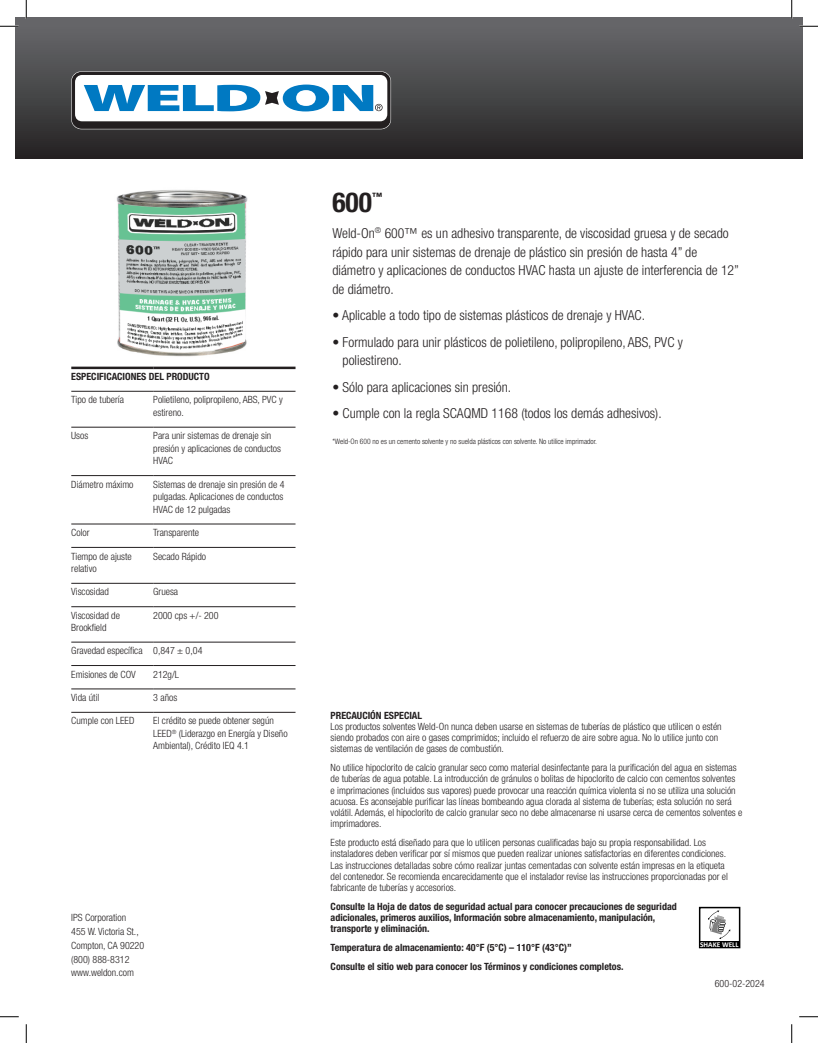
<style>
.page{position:relative;width:818px;height:1043px;background:#fff}
.page>*{position:absolute;margin:0;border:0;box-sizing:border-box;transform-origin:0 0}
.t1{font:700 condensed 27.5px "Helvetica Neue LT Pro";color:#231f20}
.t2{font:300 condensed 13.75px/18.8px "Helvetica Neue LT Pro";color:#231f20}
.t3{font:700 condensed 10.25px "Helvetica Neue LT Pro";color:#231f20}
.t4{font:300 condensed 10px/11.2px "Helvetica Neue LT Pro";color:#231f20}
.t5{font:700 condensed 10px/11.2px "Helvetica Neue LT Pro";color:#231f20}
.t6{font:300 condensed 7.5px "Helvetica Neue LT Pro";color:#231f20}
.t7{font:700 7.38px "Calibri";color:#fff}
.s1{font-weight:700}
</style>
<div class="page">
<div style="left:15px;top:18px;width:787px;height:141px;background:linear-gradient(to bottom,#6a6b6e,#252424)"></div>
<svg style="left:71px;top:71px;width:320px;height:58px"></svg>
<hr style="left:71px;top:366px;width:82px;height:3px;background:#231f20">
<hr style="left:153px;top:366px;width:142px;height:3px;background:#231f20">
<hr style="left:71px;top:391px;width:82px;height:1px;background:#231f20">
<hr style="left:153px;top:391px;width:142px;height:1px;background:#231f20">
<hr style="left:71px;top:427px;width:82px;height:1px;background:#231f20">
<hr style="left:153px;top:427px;width:142px;height:1px;background:#231f20">
<hr style="left:71px;top:475px;width:82px;height:1px;background:#231f20">
<hr style="left:153px;top:475px;width:142px;height:1px;background:#231f20">
<hr style="left:71px;top:523px;width:82px;height:1px;background:#231f20">
<hr style="left:153px;top:523px;width:142px;height:1px;background:#231f20">
<hr style="left:71px;top:547px;width:82px;height:1px;background:#231f20">
<hr style="left:153px;top:547px;width:142px;height:1px;background:#231f20">
<hr style="left:71px;top:583px;width:82px;height:1px;background:#231f20">
<hr style="left:153px;top:583px;width:142px;height:1px;background:#231f20">
<hr style="left:71px;top:606px;width:82px;height:1px;background:#231f20">
<hr style="left:153px;top:606px;width:142px;height:1px;background:#231f20">
<hr style="left:71px;top:642px;width:82px;height:1px;background:#231f20">
<hr style="left:153px;top:642px;width:142px;height:1px;background:#231f20">
<hr style="left:71px;top:665px;width:82px;height:1px;background:#231f20">
<hr style="left:153px;top:665px;width:142px;height:1px;background:#231f20">
<hr style="left:71px;top:688px;width:82px;height:1px;background:#231f20">
<hr style="left:153px;top:688px;width:142px;height:1px;background:#231f20">
<hr style="left:71px;top:712px;width:82px;height:1px;background:#231f20">
<hr style="left:153px;top:712px;width:142px;height:1px;background:#231f20">
<div style="left:698px;top:906px;width:42px;height:42px;border:2px solid #000"></div>
<svg style="left:708px;top:910px;width:22px;height:29px"></svg>
<div style="left:699px;top:941px;width:40px;height:6px;background:#000"></div>
<img style="left:116px;top:190px;width:132px;height:167px">
<svg style="left:0;top:25px;width:19px;height:2px"></svg>
<svg style="left:799px;top:25px;width:19px;height:2px"></svg>
<svg style="left:0;top:1016px;width:19px;height:1px"></svg>
<svg style="left:799px;top:1016px;width:19px;height:1px"></svg>
<svg style="left:25px;top:0;width:2px;height:19px"></svg>
<svg style="left:25px;top:1024px;width:2px;height:18px"></svg>
<svg style="left:790px;top:0;width:2px;height:19px"></svg>
<svg style="left:791px;top:1024px;width:1px;height:18px"></svg>
<p class="t5" style="left:71px;top:371px;width:140px">ESPECIFICACIONES DEL PRODUCTO</p>
<p class="t4" style="left:71px;top:394px;width:54px">Tipo de tubería</p>
<p class="t4" style="left:153px;top:393px;width:131px;line-height:12.5px">Polietileno, polipropileno, ABS, PVC y estireno.</p>
<p class="t4" style="left:71px;top:430px;width:19px">Usos</p>
<p class="t4" style="left:153px;top:429px;width:129px;line-height:12.5px">Para unir sistemas de drenaje sin presión y aplicaciones de conductos<br>HVAC</p>
<p class="t4" style="left:71px;top:478px;width:64px">Diámetro máximo</p>
<p class="t4" style="left:153px;top:478px;width:133px;line-height:12.5px;text-align:justify">Sistemas de drenaje sin presión de 4 pulgadas. Aplicaciones de conductos HVAC de 12 pulgadas</p>
<p class="t4" style="left:71px;top:527px;width:20px">Color</p>
<p class="t4" style="left:153px;top:527px;width:47px">Transparente</p>
<p class="t4" style="left:71px;top:549px;width:62px;line-height:12.5px">Tiempo de ajuste relativo</p>
<p class="t4" style="left:153px;top:550px;width:54px">Secado Rápido</p>
<p class="t4" style="left:71px;top:586px;width:39px">Viscosidad</p>
<p class="t4" style="left:153px;top:586px;width:27px">Gruesa</p>
<p class="t4" style="left:71px;top:609px;width:50px;line-height:12px">Viscosidad de<br>Brookfield</p>
<p class="t4" style="left:153px;top:609px;width:67px">2000 cps +/- 200</p>
<p class="t4" style="left:71px;top:645px;width:73px">Gravedad específica</p>
<p class="t4" style="left:153px;top:645px;width:51px">0,847 ± 0,04</p>
<p class="t4" style="left:71px;top:668px;width:66px">Emisiones de COV</p>
<p class="t4" style="left:153px;top:668px;width:27px">212g/L</p>
<p class="t4" style="left:71px;top:691px;width:30px">Vida útil</p>
<p class="t4" style="left:153px;top:691px;width:26px">3 años</p>
<p class="t4" style="left:71px;top:715px;width:65px">Cumple con LEED</p>
<p class="t4" style="left:153px;top:714px;width:136px;line-height:12.5px">El crédito se puede obtener según<br>LEED<sup>®</sup> (Liderazgo en Energía y Diseño<br>Ambiental), Crédito IEQ 4.1</p>
<p class="t4" style="left:71px;top:910px;width:69px;line-height:13.8px">IPS Corporation<br>455 W. Victoria St.,</p>
<p class="t4" style="left:71px;top:939px;width:74px">Compton, CA 90220</p>
<p class="t4" style="left:71px;top:953px;width:60px">(800) 888-8312</p>
<p class="t4" style="left:71px;top:967px;width:64px">www.weldon.com</p>
<p class="t1" style="left:332px;top:185px;width:41px">600</p>
<p class="t3" style="left:372px;top:190px;width:12px">™</p>
<p class="t2" style="left:332px;top:223px;width:408px">Weld-On<sup>®</sup> 600™ es un adhesivo transparente, de viscosidad gruesa y de secado rápido para unir sistemas de drenaje de plástico sin presión de hasta 4” de diámetro y aplicaciones de conductos HVAC hasta un ajuste de interferencia de 12” de diámetro.</p>
<p class="t2" style="left:332px;top:306px;width:314px">• Aplicable a todo tipo de sistemas plásticos de drenaje y HVAC.</p>
<p class="t2" style="left:342px;top:332px;width:342px;text-indent:-10px">• Formulado para unir plásticos de polietileno, polipropileno, ABS, PVC y poliestireno.</p>
<p class="t2" style="left:332px;top:377px;width:180px">• Sólo para aplicaciones sin presión.</p>
<p class="t2" style="left:332px;top:403px;width:331px">• Cumple con la regla SCAQMD 1168 (todos los demás adhesivos).</p>
<p class="t6" style="left:332px;top:437px;width:266px">*Weld-On 600 no es un cemento solvente y no suelda plásticos con solvente. No utilice imprimador.</p>
<p class="t4" style="left:330px;top:709px;width:392px"><span class="s1">PRECAUCIÓN ESPECIAL<br></span>Los productos solventes Weld-On nunca deben usarse en sistemas de tuberías de plástico que utilicen o estén siendo probados con aire o gases comprimidos; incluido el refuerzo de aire sobre agua. No lo utilice junto con sistemas de ventilación de gases de combustión.</p>
<p class="t4" style="left:330px;top:762px;width:413px">No utilice hipoclorito de calcio granular seco como material desinfectante para la purificación del agua en sistemas de tuberías de agua potable. La introducción de gránulos o bolitas de hipoclorito de calcio con cementos solventes<br>e imprimaciones (incluidos sus vapores) puede provocar una reacción química violenta si no se utiliza una solución acuosa. Es aconsejable purificar las líneas bombeando agua clorada al sistema de tuberías; esta solución no será volátil. Además, el hipoclorito de calcio granular seco no debe almacenarse ni usarse cerca de cementos solventes e imprimadores.</p>
<p class="t4" style="left:330px;top:837px;width:399px">Este producto está diseñado para que lo utilicen personas cualificadas bajo su propia responsabilidad. Los instaladores deben verificar por sí mismos que pueden realizar uniones satisfactorias en diferentes condiciones.<br>Las instrucciones detalladas sobre cómo realizar juntas cementadas con solvente están impresas en la etiqueta del contenedor. Se recomienda encarecidamente que el instalador revise las instrucciones proporcionadas por el fabricante de tuberías y accesorios.</p>
<p class="t5" style="left:330px;top:900px;width:347px">Consulte la Hoja de datos de seguridad actual para conocer precauciones de seguridad adicionales, primeros auxilios, Información sobre almacenamiento, manipulación, transporte y eliminación.</p>
<p class="t5" style="left:330px;top:941px;width:242px">Temperatura de almacenamiento: 40°F (5°C) – 110°F (43°C)”</p>
<p class="t5" style="left:330px;top:960px;width:294px">Consulte el sitio web para conocer los Términos y condiciones completos.</p>
<p class="t7" style="left:700px;top:939px;width:40px">SHAKE WELL</p>
<p class="t4" style="left:714px;top:977px;width:51px">600-02-2024</p>
</div>
